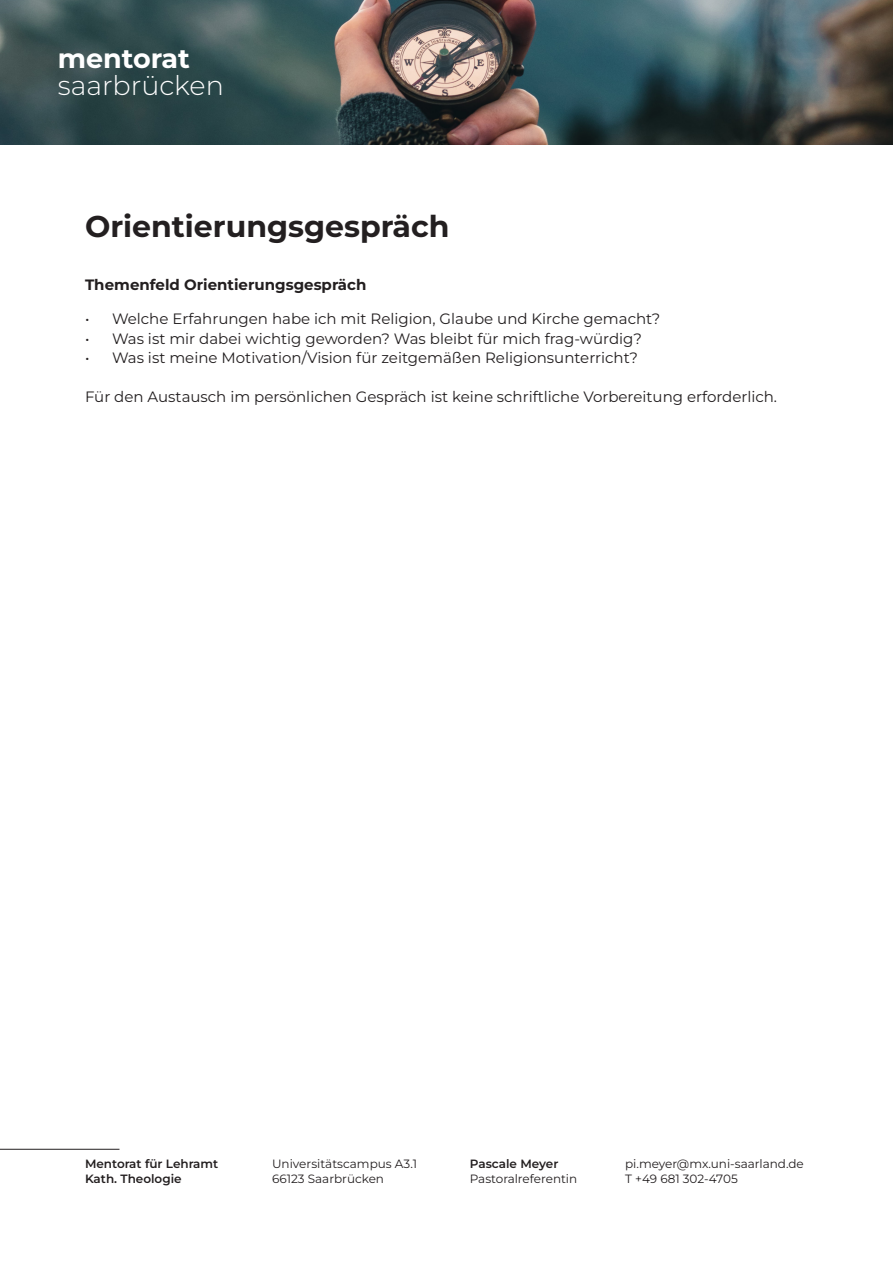
<style>
.page{position:relative;width:893px;height:1263px;background:#fff}
.page>*{position:absolute;margin:0;border:0;box-sizing:border-box;transform-origin:0 0}
.t1{font:700 30px "Montserrat";color:#231f20}
.t2{font:300 27px "Montserrat";color:#fff}
.t3{font:700 27px "Montserrat";color:#fff}
.t4{font:15px "Montserrat";color:#231f20}
.t5{font:700 15px "Montserrat";color:#231f20}
.t6{font:12px "Montserrat";color:#231f20}
.t7{font:600 12px/14.4px "Montserrat";color:#231f20}
</style>
<div class="page">
<img style="left:0;top:0;width:893px;height:145px">
<hr style="left:0;top:1149px;width:119px;height:1px;background:#231f20">
<p class="t3" style="left:58px;top:39px;width:134px">mentorat</p>
<p class="t2" style="left:58px;top:67px;width:168px">saarbrücken</p>
<p class="t1" style="left:85px;top:205px;width:366px">Orientierungsgespräch</p>
<p class="t5" style="left:85px;top:274px;width:283px">Themenfeld Orientierungsgespräch</p>
<p class="t4" style="left:85px;top:309px;width:577px">• Welche Erfahrungen habe ich mit Religion, Glaube und Kirche gemacht?</p>
<p class="t4" style="left:85px;top:328px;width:559px">• Was ist mir dabei wichtig geworden? Was bleibt für mich frag-würdig?</p>
<p class="t4" style="left:85px;top:348px;width:554px">• Was ist meine Motivation/Vision für zeitgemäßen Religionsunterricht?</p>
<p class="t4" style="left:85px;top:387px;width:694px">Für den Austausch im persönlichen Gespräch ist keine schriftliche Vorbereitung erforderlich.</p>
<p class="t7" style="left:85px;top:1156px;width:135px">Mentorat für Lehramt<br>Kath. Theologie</p>
<p class="t6" style="left:272px;top:1156px;width:146px">Universitätscampus A3.1</p>
<p class="t6" style="left:272px;top:1170px;width:113px">66123 Saarbrücken</p>
<p class="t7" style="left:470px;top:1156px;width:90px">Pascale Meyer</p>
<p class="t6" style="left:470px;top:1170px;width:109px">Pastoralreferentin</p>
<p class="t6" style="left:625px;top:1156px;width:180px">pi.meyer@mx.uni-saarland.de</p>
<p class="t6" style="left:625px;top:1170px;width:114px">T +49 681 302-4705</p>
</div>
